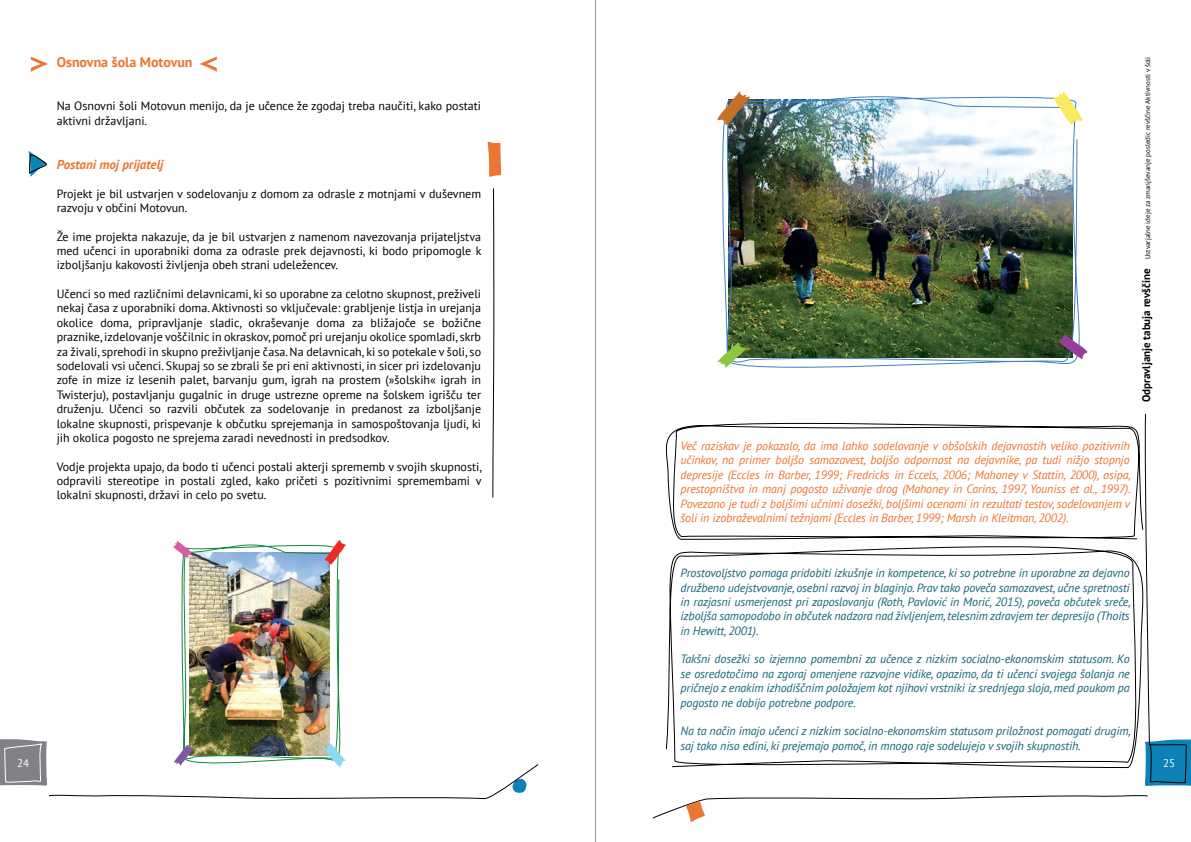
<style>
.page{position:relative;width:1191px;height:842px;background:#fff}
.page>*{position:absolute;margin:0;border:0;box-sizing:border-box;transform-origin:0 0}
.t1{font:700 14px "PT Sans";color:#ea7631}
.t2{font:italic 700 13px "PT Sans";color:#ea7631}
.t3{font:12px/14.4px "PT Sans";color:#000;text-align:justify}
.t4{font:italic 12px/14.4px "PT Sans";letter-spacing:-.01em;color:#146477;text-align:justify}
.t5{font:italic 12px/14.4px "PT Sans";letter-spacing:-.01em;color:#ea7631;text-align:justify}
.t6{font:11px "PT Sans";color:#fff}
.t7{font:7px "PT Sans";color:#000}
.s1{font-weight:700;font-size:11px}
</style>
<div class="page">
<svg style="left:30px;top:57px;width:18px;height:15px"></svg>
<svg style="left:652px;top:795px;width:496px;height:27px"></svg>
<svg style="left:665px;top:546px;width:478px;height:222px"></svg>
<svg style="left:665px;top:422px;width:478px;height:118px"></svg>
<svg style="left:487px;top:142px;width:14px;height:35px"></svg>
<svg style="left:492px;top:188px;width:3px;height:310px"></svg>
<svg style="left:28px;top:151px;width:19px;height:26px"></svg>
<img style="left:722px;top:96px;width:361px;height:272px">
<svg style="left:717px;top:342px;width:29px;height:26px"></svg>
<svg style="left:717px;top:91px;width:33px;height:34px"></svg>
<svg style="left:1058px;top:334px;width:29px;height:25px"></svg>
<svg style="left:1052px;top:91px;width:30px;height:34px"></svg>
<img style="left:0;top:540px;width:539px;height:260px">
<svg style="left:200px;top:57px;width:17px;height:15px"></svg>
<svg style="left:1143px;top:413px;width:48px;height:373px"></svg>
<hr style="left:595px;top:0;width:1px;height:842px;background:#939598">
<p class="t1" style="left:57px;top:53px;width:137px">Osnovna šola Motovun</p>
<p class="t3" style="left:57px;top:99px;width:426px">Na Osnovni šoli Motovun menijo, da je učence že zgodaj treba naučiti, kako postati aktivni državljani.</p>
<p class="t2" style="left:57px;top:156px;width:108px">Postani moj prijatelj</p>
<p class="t3" style="left:57px;top:186px;width:426px">Projekt je bil ustvarjen v sodelovanju z domom za odrasle z motnjami v duševnem razvoju v občini Motovun.</p>
<p class="t3" style="left:57px;top:229px;width:426px">Že ime projekta nakazuje, da je bil ustvarjen z namenom navezovanja prijateljstva med učenci in uporabniki doma za odrasle prek dejavnosti, ki bodo pripomogle k izboljšanju kakovosti življenja obeh strani udeležencev.</p>
<p class="t3" style="left:57px;top:286px;width:426px">Učenci so med različnimi delavnicami, ki so uporabne za celotno skupnost, preživeli nekaj časa z uporabniki doma. Aktivnosti so vključevale: grabljenje listja in urejanja okolice doma, pripravljanje sladic, okraševanje doma za bližajoče se božične praznike, izdelovanje voščilnic in okraskov, pomoč pri urejanju okolice spomladi, skrb za živali, sprehodi in skupno preživljanje časa. Na delavnicah, ki so potekale v šoli, so sodelovali vsi učenci. Skupaj so se zbrali še pri eni aktivnosti, in sicer pri izdelovanju zofe in mize iz lesenih palet, barvanju gum, igrah na prostem (»šolskih« igrah in Twisterju), postavljanju gugalnic in druge ustrezne opreme na šolskem igrišču ter druženju. Učenci so razvili občutek za sodelovanje in predanost za izboljšanje lokalne skupnosti, prispevanje k občutku sprejemanja in samospoštovanja ljudi, ki jih okolica pogosto ne sprejema zaradi nevednosti in predsodkov.</p>
<p class="t3" style="left:57px;top:459px;width:427px">Vodje projekta upajo, da bodo ti učenci postali akterji sprememb v svojih skupnosti, odpravili stereotipe in postali zgled, kako pričeti s pozitivnimi spremembami v lokalni skupnosti, državi in celo po svetu.</p>
<p class="t7" style="left:1143px;top:402px;width:347px;rotate:-90deg"><span class="s1">Odpravljanje tabuja revščine</span> Ustvarjalne ideje za zmanjševanje posledic revščine Aktivnosti v šoli</p>
<p class="t5" style="left:680px;top:438px;width:452px">Več raziskav je pokazalo, da ima lahko sodelovanje v obšolskih dejavnostih veliko pozitivnih učinkov, na primer boljšo samozavest, boljšo odpornost na dejavnike, pa tudi nižjo stopnjo depresije (Eccles in Barber, 1999; Fredricks in Eccels, 2006; Mahoney v Stattin, 2000), osipa, prestopništva in manj pogosto uživanje drog (Mahoney in Carins, 1997, Youniss et al., 1997).<br>Povezano je tudi z boljšimi učnimi dosežki, boljšimi ocenami in rezultati testov, sodelovanjem v šoli in izobraževalnimi težnjami (Eccles in Barber, 1999; Marsh in Kleitman, 2002).</p>
<p class="t4" style="left:680px;top:565px;width:452px">Prostovoljstvo pomaga pridobiti izkušnje in kompetence, ki so potrebne in uporabne za dejavno družbeno udejstvovanje, osebni razvoj in blaginjo. Prav tako poveča samozavest, učne spretnosti in razjasni usmerjenost pri zaposlovanju (Roth, Pavlović in Morić, 2015), poveča občutek sreče, izboljša samopodobo in občutek nadzora nad življenjem, telesnim zdravjem ter depresijo (Thoits in Hewitt, 2001).</p>
<p class="t4" style="left:680px;top:652px;width:451px">Takšni dosežki so izjemno pomembni za učence z nizkim socialno-ekonomskim statusom. Ko se osredotočimo na zgoraj omenjene razvojne vidike, opazimo, da ti učenci svojega šolanja ne pričnejo z enakim izhodiščnim položajem kot njihovi vrstniki iz srednjega sloja, med poukom pa pogosto ne dobijo potrebne podpore.</p>
<p class="t4" style="left:680px;top:723px;width:452px">Na ta način imajo učenci z nizkim socialno-ekonomskim statusom priložnost pomagati drugim, saj tako niso edini, ki prejemajo pomoč, in mnogo raje sodelujejo v svojih skupnostih.</p>
<p class="t6" style="left:17px;top:756px;width:13px">24</p>
<p class="t6" style="left:1163px;top:756px;width:13px">25</p>
</div>
